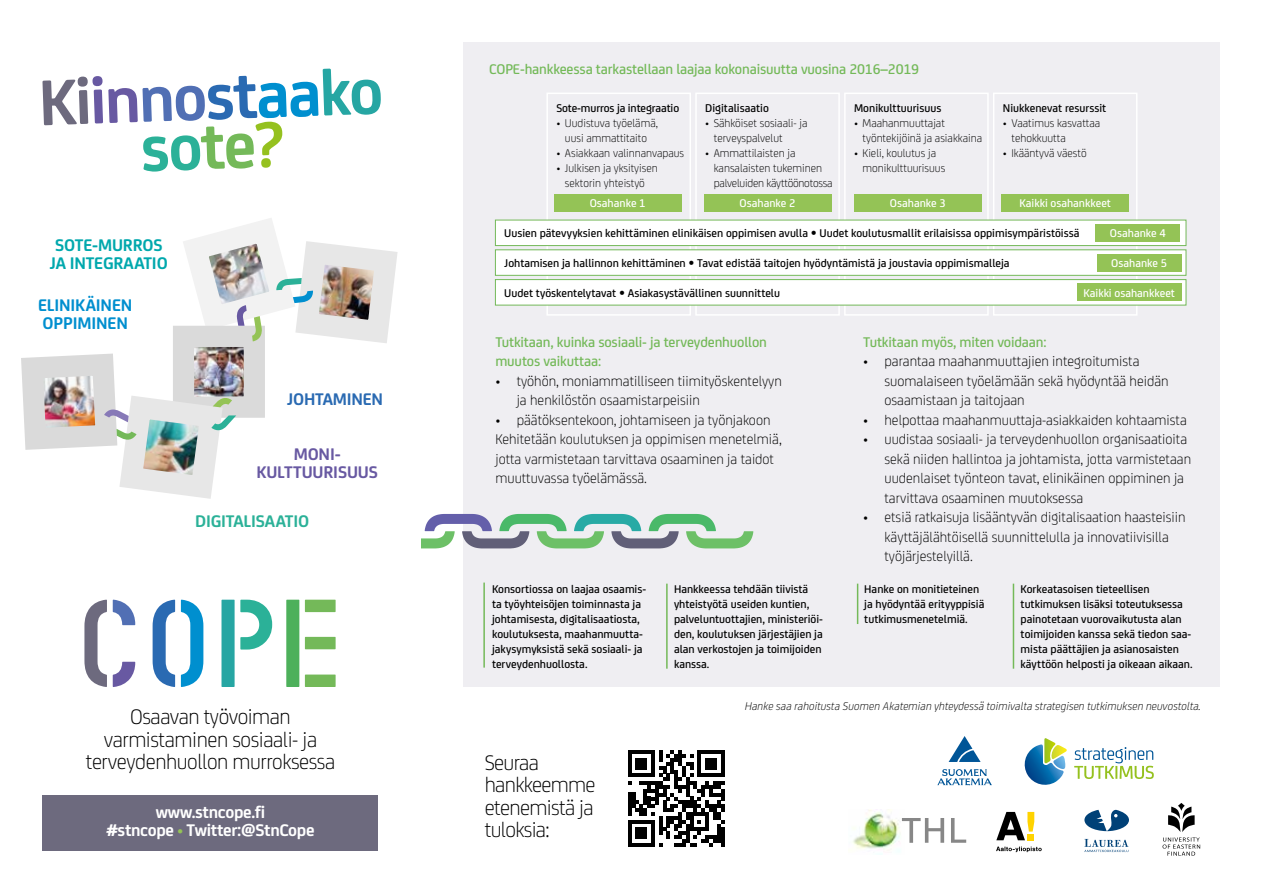
<style>
.page{position:relative;width:1263px;height:893px;background:#fff}
.page>*{position:absolute;margin:0;border:0;box-sizing:border-box;transform-origin:0 0}
.t1{font:700 69px/49.5px "FS Joey";color:#6d6a7e;text-align:center}
.t2{font:300 22.5px/22.5px "FS Joey";letter-spacing:-.02em;color:#000}
.t3{font:700 18px/18px "FS Joey";letter-spacing:-.02em;color:#fff;text-align:center}
.t4{font:700 18px/18px "FS Joey";letter-spacing:-.01em;color:#00a8ad}
.t5{font:700 18px/18px "FS Joey";letter-spacing:-.01em;color:#008fcf}
.t6{font:700 18px/18px "FS Joey";letter-spacing:-.01em;color:#6859a2;text-align:center}
.t7{font:700 18px "FS Joey";letter-spacing:-.01em;color:#2bb198}
.t8{font:700 18px "FS Joey";letter-spacing:-.01em;color:#2a6ab2}
.t9{font:300 15px/19.5px "FS Joey";color:#000}
.t10{font:500 15px/19.5px "FS Joey";letter-spacing:-.01em;color:#74b959}
.t11{font:500 12px/15px "FS Joey";color:#000}
.t12{font:300 12px/15px "FS Joey";color:#000}
.t13{font:italic 300 12px "FS Joey";color:#000}
.t14{font:500 12px "FS Joey";color:#fff}
.s1{color:#6859a2}
.s2{color:#516fb4}
.s3{color:#2a6ab2}
.s4{color:#008fcf}
.s5{color:#26a6a3}
.s6{color:#2bb198}
.s7{color:#74b959}
.s8{color:#95c11f}
.s9{color:#94c356}
.s10{font-family:"Caecilia LT Std";font-weight:800;font-style:italic}
</style>
<div class="page">
<div style="left:463px;top:43px;width:757px;height:644px;background:#efeef2"></div>
<div style="left:43px;top:795px;width:335px;height:55px;background:#6d6a7e"></div>
<svg style="left:628px;top:750px;width:96px;height:97px"></svg>
<svg style="left:84px;top:600px;width:23px;height:87px"></svg>
<svg style="left:113px;top:662px;width:22px;height:25px"></svg>
<svg style="left:113px;top:600px;width:22px;height:25px"></svg>
<svg style="left:153px;top:600px;width:22px;height:87px"></svg>
<svg style="left:181px;top:600px;width:22px;height:87px"></svg>
<div style="left:221px;top:600px;width:14px;height:87px;background:#26a6a3"></div>
<svg style="left:240px;top:600px;width:32px;height:49px"></svg>
<div style="left:286px;top:600px;width:13px;height:87px;background:#4db05b"></div>
<div style="left:305px;top:674px;width:31px;height:13px;background:#74b959"></div>
<div style="left:305px;top:600px;width:31px;height:12px;background:#74b959"></div>
<div style="left:305px;top:637px;width:31px;height:12px;background:#74b959"></div>
<img style="left:207px;top:242px;width:64px;height:64px">
<div style="left:297px;top:242px;width:99px;height:100px;border:21px solid #e7e7e7;border-radius:8px"></div>
<img style="left:195px;top:348px;width:48px;height:48px">
<div style="left:185px;top:220px;width:108px;height:108px;border:21px solid #f2f2f2;border-radius:18px"></div>
<div style="left:173px;top:326px;width:92px;height:92px;border:21px solid #dadada"></div>
<div style="left:121px;top:397px;width:100px;height:100px;border:21px solid #e7e7e7;border-radius:9px"></div>
<div style="left:22px;top:354px;width:95px;height:95px;border:21px solid #dadada;border-radius:3px"></div>
<svg style="left:236px;top:305px;width:26px;height:36px"></svg>
<img style="left:29px;top:367px;width:207px;height:123px">
<img style="left:276px;top:257px;width:116px;height:71px">
<svg style="left:948px;top:736px;width:32px;height:26px"></svg>
<svg style="left:937px;top:769px;width:55px;height:16px"></svg>
<svg style="left:1074px;top:747px;width:80px;height:32px"></svg>
<svg style="left:1024px;top:738px;width:43px;height:47px"></svg>
<svg style="left:1162px;top:803px;width:38px;height:53px"></svg>
<svg style="left:1084px;top:839px;width:44px;height:13px"></svg>
<svg style="left:1084px;top:810px;width:45px;height:21px"></svg>
<img style="left:853px;top:810px;width:49px;height:45px">
<svg style="left:902px;top:818px;width:42px;height:25px"></svg>
<svg style="left:951px;top:818px;width:15px;height:25px"></svg>
<svg style="left:996px;top:847px;width:46px;height:5px"></svg>
<svg style="left:996px;top:812px;width:38px;height:28px"></svg>
<div style="left:546px;top:93px;width:145px;height:223px;border:2px solid #fff"></div>
<div style="left:695px;top:93px;width:145px;height:223px;border:2px solid #fff"></div>
<div style="left:844px;top:93px;width:145px;height:223px;border:2px solid #fff"></div>
<div style="left:993px;top:93px;width:144px;height:223px;border:2px solid #fff"></div>
<div style="left:554px;top:194px;width:127px;height:17px;background:#94c356"></div>
<div style="left:704px;top:194px;width:127px;height:17px;background:#94c356"></div>
<div style="left:854px;top:194px;width:128px;height:17px;background:#94c356"></div>
<div style="left:1001px;top:194px;width:128px;height:17px;background:#94c356"></div>
<div style="left:495px;top:220px;width:691px;height:26px;background:#fff"></div>
<div style="left:495px;top:220px;width:691px;height:26px;border:1px solid #74b959"></div>
<div style="left:495px;top:250px;width:691px;height:25px;background:#fff"></div>
<div style="left:495px;top:249px;width:691px;height:27px;border:1px solid #74b959"></div>
<div style="left:495px;top:280px;width:691px;height:25px;background:#fff"></div>
<div style="left:495px;top:279px;width:691px;height:26px;border:1px solid #74b959"></div>
<div style="left:1096px;top:224px;width:84px;height:17px;background:#94c356"></div>
<div style="left:1097px;top:254px;width:84px;height:17px;background:#94c356"></div>
<div style="left:1077px;top:284px;width:104px;height:17px;background:#94c356"></div>
<hr style="left:483px;top:583px;width:2px;height:85px;background:#74b959">
<hr style="left:666px;top:584px;width:2px;height:85px;background:#74b959">
<hr style="left:1013px;top:584px;width:1px;height:85px;background:#74b959">
<hr style="left:857px;top:584px;width:1px;height:40px;background:#74b959">
<svg style="left:421px;top:514px;width:332px;height:34px"></svg>
<h1 class="t1" style="left:37px;top:73px;width:346px;rotate:-2deg">Ki<span class="s1">in</span><span class="s2">no</span><span class="s3">st</span><span class="s4">aa</span><span class="s5">ko </span><span class="s6">so</span><span class="s7">te</span><span class="s8">?</span></h1>
<h3 class="t4" style="left:50px;top:235px;width:119px">SOTE-MURROS<br>JA INTEGRAATIO</h3>
<h3 class="t5" style="left:38px;top:295px;width:96px">ELINIKÄINEN<br>OPPIMINEN</h3>
<h3 class="t8" style="left:287px;top:386px;width:98px">JOHTAMINEN</h3>
<h3 class="t6" style="left:256px;top:443px;width:123px">MONI-<br>KULTTUURISUUS</h3>
<h3 class="t7" style="left:195px;top:508px;width:116px">DIGITALISAATIO</h3>
<h2 class="t2" style="left:86px;top:704px;width:251px;text-align:center">Osaavan työvoiman varmistaminen sosiaali- ja terveydenhuollon murroksessa</h2>
<h3 class="t3" style="left:106px;top:802px;width:210px">www.stncope.fi<br>#stncope <span class="s9">•</span> Twitter:@StnCope</h3>
<p class="t10" style="left:489px;top:58px;width:432px">COPE-hankkeessa tarkastellaan laajaa kokonaisuutta vuosina 2016–2019</p>
<p class="t11" style="left:556px;top:99px;width:124px">Sote-murros ja integraatio</p>
<p class="t12" style="left:556px;top:114px;width:103px;text-align:center">• Uudistuva työelämä, uusi ammattitaito</p>
<p class="t12" style="left:556px;top:144px;width:129px">• Asiakkaan valinnanvapaus</p>
<p class="t12" style="left:556px;top:159px;width:103px;text-align:center">• Julkisen ja yksityisen sektorin yhteistyö</p>
<p class="t11" style="left:705px;top:99px;width:65px">Digitalisaatio</p>
<p class="t12" style="left:714px;top:114px;width:95px;text-indent:-9px">• Sähköiset sosiaali- ja terveyspalvelut</p>
<p class="t12" style="left:714px;top:144px;width:120px;text-indent:-9px">• Ammattilaisten ja kansalaisten tukeminen palveluiden käyttöönotossa</p>
<p class="t11" style="left:854px;top:99px;width:89px">Monikulttuurisuus</p>
<p class="t12" style="left:863px;top:114px;width:121px;text-indent:-9px">• Maahanmuuttajat työntekijöinä ja asiakkaina</p>
<p class="t12" style="left:863px;top:144px;width:84px;text-indent:-9px">• Kieli, koulutus ja monikulttuurisuus</p>
<p class="t11" style="left:1003px;top:99px;width:105px">Niukkenevat resurssit</p>
<p class="t12" style="left:1011px;top:114px;width:90px;text-indent:-9px">• Vaatimus kasvattaa tehokkuutta</p>
<p class="t12" style="left:1003px;top:144px;width:85px">• Ikääntyvä väestö</p>
<p class="t14" style="left:590px;top:195px;width:57px">Osahanke 1</p>
<p class="t14" style="left:740px;top:195px;width:57px">Osahanke 2</p>
<p class="t14" style="left:890px;top:195px;width:57px">Osahanke 3</p>
<p class="t14" style="left:1019px;top:195px;width:93px">Kaikki osahankkeet</p>
<p class="t11" style="left:504px;top:225px;width:577px">Uusien pätevyyksien kehittäminen elinikäisen oppimisen avulla <span class="s10">•</span> Uudet koulutusmallit erilaisissa oppimisympäristöissä</p>
<p class="t11" style="left:504px;top:255px;width:507px">Johtamisen ja hallinnon kehittäminen <span class="s10">•</span> Tavat edistää taitojen hyödyntämistä ja joustavia oppimismalleja</p>
<p class="t11" style="left:504px;top:285px;width:277px">Uudet työskentelytavat <span class="s10">•</span> Asiakasystävällinen suunnittelu</p>
<p class="t14" style="left:1110px;top:225px;width:57px">Osahanke 4</p>
<p class="t14" style="left:1111px;top:254px;width:57px">Osahanke 5</p>
<p class="t14" style="left:1083px;top:284px;width:93px">Kaikki osahankkeet</p>
<p class="t10" style="left:495px;top:331px;width:273px">Tutkitaan, kuinka sosiaali- ja terveydenhuollon muutos vaikuttaa:</p>
<p class="t9" style="left:517px;top:370px;width:267px;text-indent:-21px">• työhön, moniammatilliseen tiimityöskentelyyn ja henkilöstön osaamistarpeisiin</p>
<p class="t9" style="left:495px;top:409px;width:288px">• päätöksentekoon, johtamiseen ja työnjakoon Kehitetään koulutuksen ja oppimisen menetelmiä, jotta varmistetaan tarvittava osaaminen ja taidot muuttuvassa työelämässä.</p>
<p class="t10" style="left:863px;top:331px;width:185px">Tutkitaan myös, miten voidaan:</p>
<p class="t9" style="left:884px;top:350px;width:286px;text-indent:-21px">• parantaa maahanmuuttajien integroitumista suomalaiseen työelämään sekä hyödyntää heidän osaamistaan ja taitojaan</p>
<p class="t9" style="left:863px;top:409px;width:325px">• helpottaa maahanmuuttaja-asiakkaiden kohtaamista</p>
<p class="t9" style="left:884px;top:428px;width:308px;text-indent:-21px">• uudistaa sosiaali- ja terveydenhuollon organisaatioita sekä niiden hallintoa ja johtamista, jotta varmistetaan uudenlaiset työnteon tavat, elinikäinen oppiminen ja tarvittava osaaminen muutoksessa</p>
<p class="t9" style="left:884px;top:506px;width:303px;text-indent:-21px">• etsiä ratkaisuja lisääntyvän digitalisaation haasteisiin käyttäjälähtöisellä suunnittelulla ja innovatiivisilla työjärjestelyillä.</p>
<p class="t11" style="left:492px;top:580px;width:156px">Konsortiossa on laajaa osaamis&shy;ta työyhteisöjen toiminnasta ja johtamisesta, digitalisaatiosta, koulutuksesta, maahanmuutta&shy;jakysymyksistä sekä sosiaali- ja terveydenhuollosta.</p>
<p class="t11" style="left:674px;top:580px;width:151px">Hankkeessa tehdään tiivistä yhteistyötä useiden kuntien, palveluntuottajien, ministeriöi&shy;den, koulutuksen järjestäjien ja alan verkostojen ja toimijoiden kanssa.</p>
<p class="t11" style="left:864px;top:580px;width:122px">Hanke on monitieteinen ja hyödyntää erityyppisiä tutkimusmenetelmiä.</p>
<p class="t11" style="left:1020px;top:580px;width:173px">Korkeatasoisen tieteellisen tutkimuksen lisäksi toteutuksessa painotetaan vuorovaikutusta alan toimijoiden kanssa sekä tiedon saa&shy;mista päättäjien ja asianosaisten käyttöön helposti ja oikeaan aikaan.</p>
<h2 class="t2" style="left:485px;top:750px;width:112px">Seuraa hankkeemme etenemistä ja tuloksia:</h2>
<p class="t13" style="left:745px;top:698px;width:458px">Hanke saa rahoitusta Suomen Akatemian yhteydessä toimivalta strategisen tutkimuksen neuvostolta.</p>
</div>
